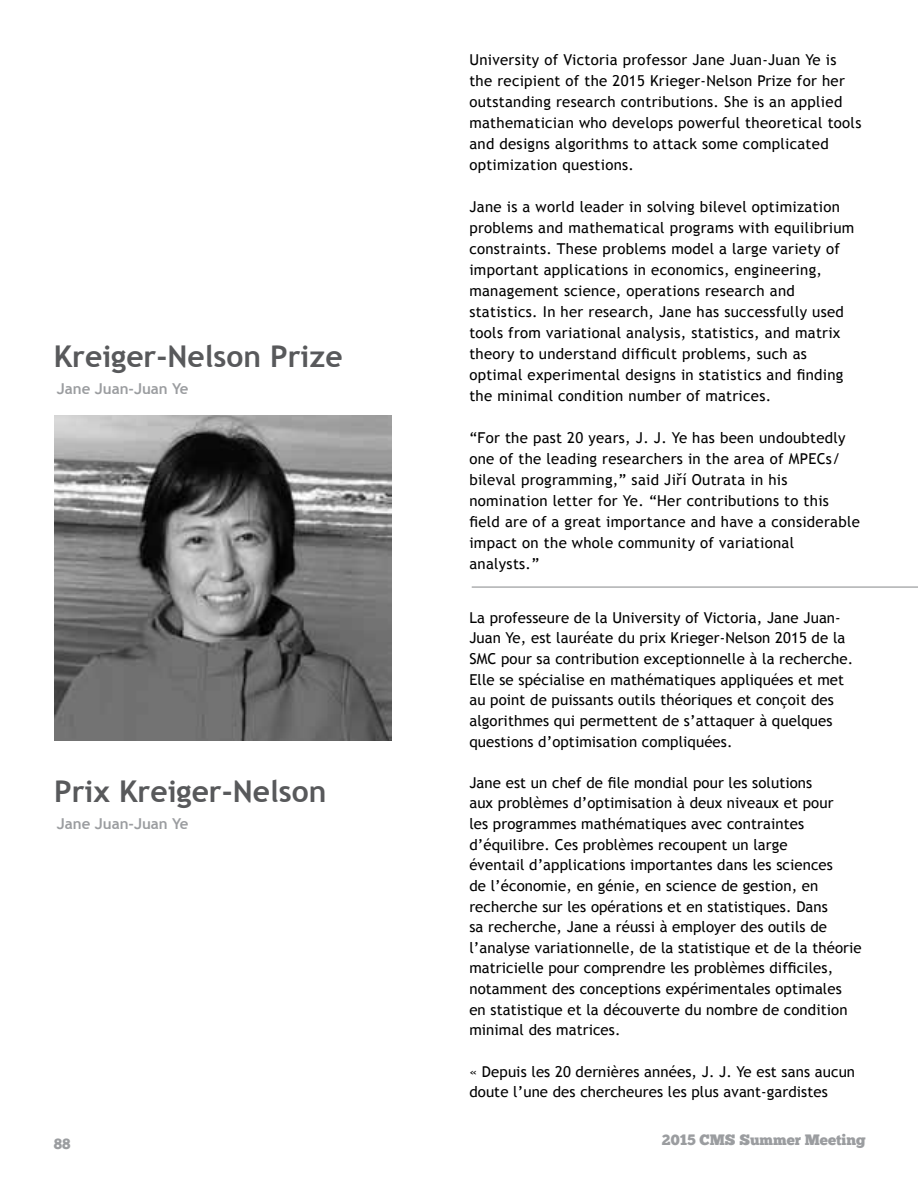
<style>
.page{position:relative;width:918px;height:1188px;background:#fff}
.page>*{position:absolute;margin:0;border:0;box-sizing:border-box;transform-origin:0 0}
.t1{font:700 30px "Trebuchet MS";color:#58595b}
.t2{font:15px/21px "Trebuchet MS";letter-spacing:.02em;color:#000}
.t3{font:700 15px "Trebuchet MS";color:#9b9da0}
.t4{font:15px "Chunk Five";color:#9b9da0}
</style>
<div class="page">
<hr style="left:472px;top:587px;width:446px;height:1px;background:#86888a">
<img style="left:54px;top:416px;width:338px;height:325px">
<h1 class="t1" style="left:54px;top:338px;width:290px">Kreiger-Nelson Prize</h1>
<p class="t3" style="left:57px;top:379px;width:133px">Jane Juan-Juan Ye</p>
<h1 class="t1" style="left:54px;top:773px;width:274px">Prix Kreiger-Nelson</h1>
<p class="t3" style="left:57px;top:814px;width:133px">Jane Juan-Juan Ye</p>
<p class="t2" style="left:469px;top:49px;width:394px">University of Victoria professor Jane Juan-Juan Ye is the recipient of the 2015 Krieger-Nelson Prize for her outstanding research contributions. She is an applied mathematician who develops powerful theoretical tools and designs algorithms to attack some complicated optimization questions.</p>
<p class="t2" style="left:469px;top:196px;width:386px">Jane is a world leader in solving bilevel optimization problems and mathematical programs with equilibrium constraints. These problems model a large variety of important applications in economics, engineering, management science, operations research and statistics. In her research, Jane has successfully used tools from variational analysis, statistics, and matrix theory to understand difficult problems, such as optimal experimental designs in statistics and finding the minimal condition number of matrices.</p>
<p class="t2" style="left:469px;top:427px;width:392px">“For the past 20 years, J. J. Ye has been undoubtedly one of the leading researchers in the area of MPECs/ bileval programming,” said Jiří Outrata in his nomination letter for Ye. “Her contributions to this field are of a great importance and have a considerable impact on the whole community of variational analysts.”</p>
<p class="t2" style="left:469px;top:607px;width:385px">La professeure de la University of Victoria, Jane Juan-Juan Ye, est lauréate du prix Krieger-Nelson 2015 de la SMC pour sa contribution exceptionnelle à la recherche.<br>Elle se spécialise en mathématiques appliquées et met au point de puissants outils théoriques et conçoit des algorithmes qui permettent de s’attaquer à quelques questions d’optimisation compliquées.</p>
<p class="t2" style="left:469px;top:772px;width:394px">Jane est un chef de file mondial pour les solutions<br>aux problèmes d’optimisation à deux niveaux et pour<br>les programmes mathématiques avec contraintes d’équilibre. Ces problèmes recoupent un large<br>éventail d’applications importantes dans les sciences<br>de l’économie, en génie, en science de gestion, en recherche sur les opérations et en statistiques. Dans<br>sa recherche, Jane a réussi à employer des outils de l’analyse variationnelle, de la statistique et de la théorie matricielle pour comprendre les problèmes difficiles, notamment des conceptions expérimentales optimales en statistique et la découverte du nombre de condition minimal des matrices.</p>
<p class="t2" style="left:469px;top:1061px;width:387px">« Depuis les 20 dernières années, J. J. Ye est sans aucun doute l’une des chercheures les plus avant-gardistes</p>
<p class="t4" style="left:54px;top:1137px;width:18px">88</p>
<p class="t4" style="left:662px;top:1133px;width:206px">2015 CMS Summer Meeting</p>
</div>
